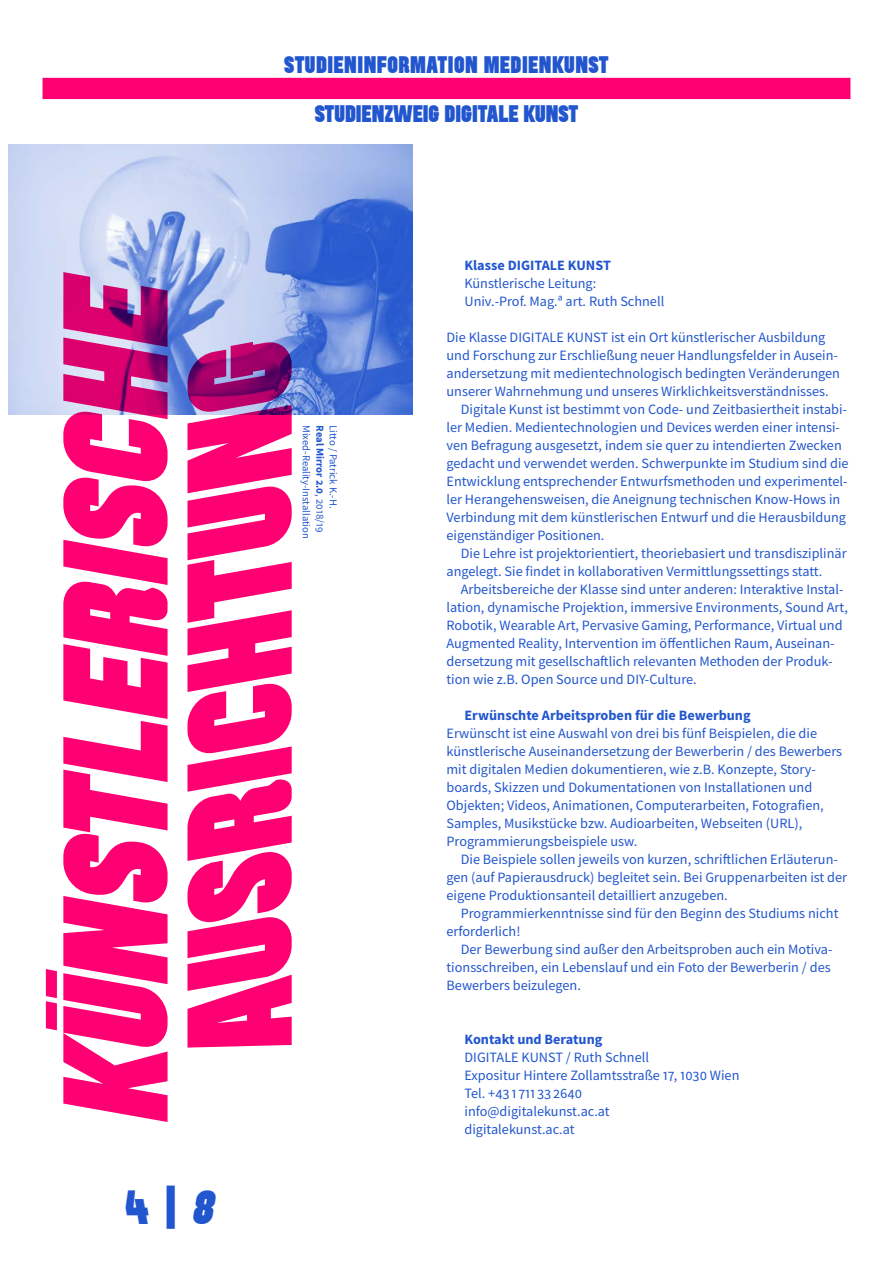
<style>
.page{position:relative;width:893px;height:1263px;background:#fff}
.page>*{position:absolute;margin:0;border:0;box-sizing:border-box;transform-origin:0 0}
.t1{font:148.8px "The Pyte Foundry Routine C";color:#ff0072}
.t2{font:148.8px "The Pyte Foundry Routine A";color:#ff0072}
.t3{font:48px "The Pyte Foundry Routine A";color:#2256ce}
.t4{font:24px "The Pyte Foundry Routine B";letter-spacing:.01em;color:#2256ce}
.t5{font:14.25px/18px "Source Sans Pro";color:#2256ce}
.t6{font:700 14.25px "Source Sans Pro";color:#2256ce}
.t7{font:10.65px "Source Sans Pro";color:#2256ce}
.t8{font:700 10.65px "Source Sans Pro";color:#2256ce}
.s1{font-weight:400}
.s2{font-family:"The Pyte Foundry Routine B"}
.s3{font-family:"The Pyte Foundry Routine C"}
</style>
<div class="page">
<div style="left:43px;top:78px;width:807px;height:21px;background:#ff0072"></div>
<img style="left:9px;top:145px;width:403px;height:269px">
<svg style="left:46px;top:969px;width:11px;height:61px"></svg>
<h3 class="t4" style="left:284px;top:49px;width:326px">STUDIENINFORMATION MEDIENKUNST</h3>
<h3 class="t4" style="left:315px;top:98px;width:265px">STUDIENZWEIG DIGITALE KUNST</h3>
<h1 class="t1" style="left:19px;top:1117px;width:851px;rotate:-90deg">Kunstlerische</h1>
<h1 class="t2" style="left:143px;top:1055px;width:717px;rotate:-90deg">ausrichtung</h1>
<p class="t7" style="left:313px;top:425px;width:115px;rotate:90deg">Mixed-Reality-Installation</p>
<p class="t8" style="left:327px;top:425px;width:109px;rotate:90deg">Real Mirror 2.0<span class="s1">, 2018/19</span></p>
<p class="t7" style="left:340px;top:425px;width:85px;rotate:90deg">Litto / Patrick K.-H.</p>
<h2 class="t3" style="left:125px;top:1176px;width:92px">4<span class="s2">|</span> <span class="s3">8</span></h2>
<p class="t6" style="left:464px;top:256px;width:148px">Klasse DIGITALE KUNST</p>
<p class="t5" style="left:464px;top:274px;width:201px">Künstlerische Leitung:<br>Univ.-Prof. Mag.ᵃ art. Ruth Schnell</p>
<p class="t5" style="left:446px;top:328px;width:380px">Die Klasse DIGITALE KUNST ist ein Ort künstlerischer Ausbildung</p>
<p class="t5" style="left:446px;top:346px;width:393px">und Forschung zur Erschließung neuer Handlungsfelder in Ausein-</p>
<p class="t5" style="left:446px;top:364px;width:395px">andersetzung mit medientechnologisch bedingten Veränderungen</p>
<p class="t5" style="left:446px;top:382px;width:384px">unserer Wahrnehmung und unseres Wirklichkeitsverständnisses.</p>
<p class="t5" style="left:461px;top:400px;width:388px">Digitale Kunst ist bestimmt von Code- und Zeitbasiertheit instabi-</p>
<p class="t5" style="left:446px;top:418px;width:395px">ler Medien. Medientechnologien und Devices werden einer intensi-</p>
<p class="t5" style="left:446px;top:436px;width:397px">ven Befragung ausgesetzt, indem sie quer zu intendierten Zwecken</p>
<p class="t5" style="left:446px;top:454px;width:404px">gedacht und verwendet werden. Schwerpunkte im Studium sind die</p>
<p class="t5" style="left:446px;top:472px;width:403px">Entwicklung entsprechender Entwurfsmethoden und experimentel-</p>
<p class="t5" style="left:446px;top:490px;width:395px">ler Herangehensweisen, die Aneignung technischen Know-Hows in</p>
<p class="t5" style="left:446px;top:508px;width:401px">Verbindung mit dem künstlerischen Entwurf und die Herausbildung</p>
<p class="t5" style="left:446px;top:526px;width:160px">eigenständiger Positionen.</p>
<p class="t5" style="left:461px;top:544px;width:387px">Die Lehre ist projektorientiert, theoriebasiert und transdisziplinär</p>
<p class="t5" style="left:446px;top:562px;width:377px">angelegt. Sie findet in kollaborativen Vermittlungssettings statt.</p>
<p class="t5" style="left:461px;top:580px;width:384px">Arbeitsbereiche der Klasse sind unter anderen: Interaktive Instal-</p>
<p class="t5" style="left:446px;top:598px;width:403px">lation, dynamische Projektion, immersive Environments, Sound Art,</p>
<p class="t5" style="left:446px;top:616px;width:398px">Robotik, Wearable Art, Pervasive Gaming, Performance, Virtual und</p>
<p class="t5" style="left:446px;top:634px;width:390px">Augmented Reality, Intervention im öffentlichen Raum, Auseinan-</p>
<p class="t5" style="left:446px;top:652px;width:387px">dersetzung mit gesellschaftlich relevanten Methoden der Produk-</p>
<p class="t5" style="left:446px;top:670px;width:252px">tion wie z.B. Open Source und DIY-Culture.</p>
<p class="t6" style="left:464px;top:706px;width:288px">Erwünschte Arbeitsproben für die Bewerbung</p>
<p class="t5" style="left:446px;top:724px;width:397px">Erwünscht ist eine Auswahl von drei bis fünf Beispielen, die die künstlerische Auseinandersetzung der Bewerberin / des Bewerbers mit digitalen Medien dokumentieren, wie z.B. Konzepte, Story&shy;boards, Skizzen und Dokumentationen von Installationen und Objekten; Videos, Animationen, Computerarbeiten, Fotografien, Samples, Musikstücke bzw. Audioarbeiten, Webseiten (URL), Programmierungsbeispiele usw.</p>
<p class="t5" style="left:446px;top:850px;width:402px;text-indent:14px">Die Beispiele sollen jeweils von kurzen, schriftlichen Erläuterun&shy;gen (auf Papierausdruck) begleitet sein. Bei Gruppenarbeiten ist der eigene Produktionsanteil detailliert anzugeben.</p>
<p class="t5" style="left:446px;top:904px;width:393px;text-indent:14px">Programmierkenntnisse sind für den Beginn des Studiums nicht erforderlich!</p>
<p class="t5" style="left:446px;top:940px;width:387px;text-align:justify;text-indent:14px">Der Bewerbung sind außer den Arbeitsproben auch ein Motiva&shy;tionsschreiben, ein Lebenslauf und ein Foto der Bewerberin / des Bewerbers beizulegen.</p>
<p class="t6" style="left:464px;top:1030px;width:139px">Kontakt und Beratung</p>
<p class="t5" style="left:464px;top:1048px;width:276px">DIGITALE KUNST / Ruth Schnell<br>Expositur Hintere Zollamtsstraße 17, 1030 Wien<br>Tel. +431 711 33 2640<br>info@digitalekunst.ac.at</p>
<p class="t5" style="left:464px;top:1120px;width:112px">digitalekunst.ac.at</p>
</div>
